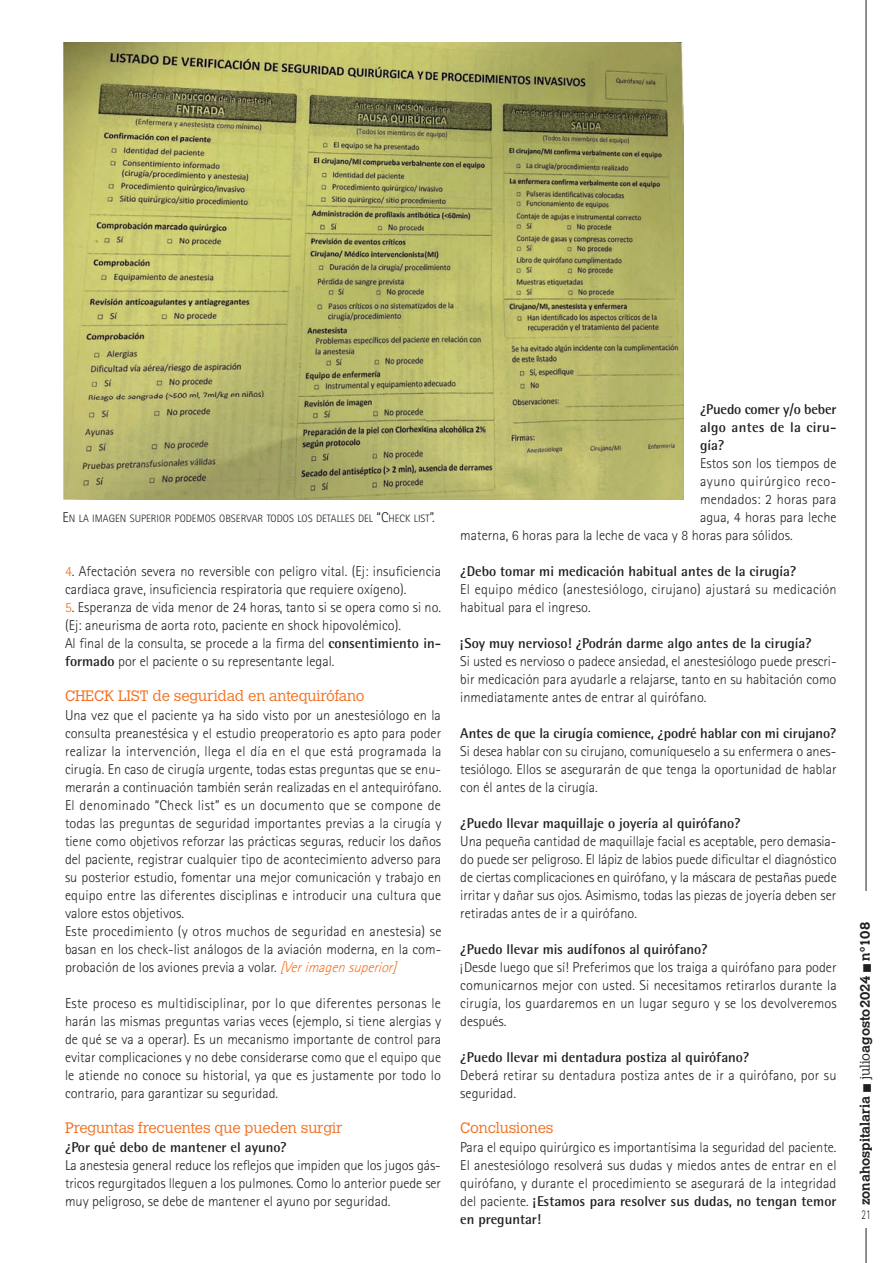
<style>
.page{position:relative;width:893px;height:1263px;background:#fff}
.page>*{position:absolute;margin:0;border:0;box-sizing:border-box;transform-origin:0 0}
.t1{font:300 15px "Calvert MT Std";letter-spacing:-.01em;color:#f37121}
.t2{font:300 14.25px/18px "Rotis Sans Serif Std";color:#231f20;text-align:justify}
.t3{font:700 14.25px/18px "Rotis Semi Sans Std";color:#231f20;text-align:justify}
.t4{font:300 14.25px "Rotis Sans Serif Std";letter-spacing:.03em;color:#231f20}
.t5{font:700 13.5px "Calvert MT Std";color:#231f20}
.t6{font:300 13.5px "Rotis Sans Serif Std";color:#231f20;scale:.7 1}
.t7{font:300 10.65px "Rotis Sans Serif Std";color:#231f20}
.s1{font-size:14.25px}
.s2{color:#f37121}
.s3{font-family:"Rotis Semi Sans Std";font-weight:700}
.s4{font-style:italic;color:#f37121}
.s5{font-family:"Rotis Sans Serif Std";font-weight:300}
.s6{font-weight:300}
</style>
<div class="page">
<hr style="left:866px;top:0;width:1px;height:1263px;background:#231f20">
<div style="left:858px;top:1211px;width:17px;height:16px;background:#fff"></div>
<div style="left:858px;top:891px;width:17px;height:319px;background:#fff"></div>
<div style="left:858px;top:1208px;width:17px;height:17px;background:#fff"></div>
<img style="left:64px;top:43px;width:619px;height:457px">
<p class="t7" style="left:63px;top:512px;width:374px"><span class="s1">E</span>N LA IMAGEN SUPERIOR PODEMOS OBSERVAR TODOS LOS DETALLES DEL <span class="s1">“C</span>HECK LIST<span class="s1">”.</span></p>
<p class="t2" style="left:65px;top:562px;width:378px"><span class="s2">4</span>. Afectación severa no reversible con peligro vital. (Ej: insuficiencia cardiaca grave, insuficiencia respiratoria que requiere oxígeno).</p>
<p class="t2" style="left:65px;top:598px;width:378px;text-align:left"><span class="s2">5</span>. Esperanza de vida menor de 24 horas, tanto si se opera como si no. (Ej: aneurisma de aorta roto, paciente en shock hipovolémico).<br>Al final de la consulta, se procede a la firma del <span class="s3">consentimiento in&shy;formado</span> por el paciente o su representante legal.</p>
<p class="t1" style="left:65px;top:688px;width:301px">CHECK LIST de seguridad en antequirófano</p>
<p class="t2" style="left:65px;top:706px;width:378px;text-align:left">Una vez que el paciente ya ha sido visto por un anestesiólogo en la consulta preanestésica y el estudio preoperatorio es apto para poder realizar la intervención, llega el día en el que está programada la cirugía. En caso de cirugía urgente, todas estas preguntas que se enu&shy;merarán a continuación también serán realizadas en el antequirófano.<br>El denominado “Check list” es un documento que se compone de todas las preguntas de seguridad importantes previas a la cirugía y tiene como objetivos reforzar las prácticas seguras, reducir los daños del paciente, registrar cualquier tipo de acontecimiento adverso para su posterior estudio, fomentar una mejor comunicación y trabajo en equipo entre las diferentes disciplinas e introducir una cultura que valore estos objetivos.<br>Este procedimiento (y otros muchos de seguridad en anestesia) se basan en los check-list análogos de la aviación moderna, en la com&shy;probación de los aviones previa a volar. <span class="s4">[Verimagensuperior]</span></p>
<p class="t2" style="left:65px;top:994px;width:378px">Este proceso es multidisciplinar, por lo que diferentes personas le harán las mismas preguntas varias veces (ejemplo, si tiene alergias y de qué se va a operar). Es un mecanismo importante de control para evitar complicaciones y no debe considerarse como que el equipo que le atiende no conoce su historial, ya que es justamente por todo lo contrario, para garantizar su seguridad.</p>
<p class="t1" style="left:65px;top:1120px;width:279px">Preguntas frecuentes que pueden surgir</p>
<p class="t3" style="left:65px;top:1138px;width:223px">¿Por qué debo de mantener el ayuno?</p>
<p class="t2" style="left:65px;top:1156px;width:377px">La anestesia general reduce los reflejos que impiden que los jugos gás&shy;tricos regurgitados lleguen a los pulmones. Como lo anterior puede ser muy peligroso, se debe de mantener el ayuno por seguridad.</p>
<p class="t3" style="left:700px;top:400px;width:138px">¿Puedo comer y/o beber algo antes de la ciru&shy;gía?</p>
<p class="t2" style="left:700px;top:454px;width:138px">Estos son los tiempos de</p>
<p class="t4" style="left:700px;top:473px;width:138px">ayuno quirúrgico reco-</p>
<p class="t2" style="left:700px;top:490px;width:138px">mendados: 2 horas para</p>
<p class="t2" style="left:700px;top:508px;width:138px">agua, 4 horas para leche</p>
<p class="t2" style="left:460px;top:526px;width:334px">materna, 6 horas para la leche de vaca y 8 horas para sólidos.</p>
<p class="t3" style="left:460px;top:562px;width:337px">¿Debo tomar mi medicación habitual antes de la cirugía?</p>
<p class="t2" style="left:460px;top:580px;width:378px">El equipo médico (anestesiólogo, cirujano) ajustará su medicación habitual para el ingreso.</p>
<p class="t3" style="left:460px;top:634px;width:353px">¡Soy muy nervioso! ¿Podrán darme algo antes de la cirugía?</p>
<p class="t2" style="left:460px;top:652px;width:378px">Si usted es nervioso o padece ansiedad, el anestesiólogo puede prescri&shy;bir medicación para ayudarle a relajarse, tanto en su habitación como inmediatamente antes de entrar al quirófano.</p>
<p class="t3" style="left:460px;top:724px;width:378px">Antes de que la cirugía comience, ¿podré hablar con mi cirujano?</p>
<p class="t2" style="left:460px;top:742px;width:378px">Si desea hablar con su cirujano, comuníqueselo a su enfermera o anes&shy;tesiólogo. Ellos se asegurarán de que tenga la oportunidad de hablar con él antes de la cirugía.</p>
<p class="t3" style="left:460px;top:814px;width:282px">¿Puedo llevar maquillaje o joyería al quirófano?</p>
<p class="t2" style="left:460px;top:832px;width:378px">Una pequeña cantidad de maquillaje facial es aceptable, pero demasia&shy;do puede ser peligroso. El lápiz de labios puede dificultar el diagnóstico de ciertas complicaciones en quirófano, y la máscara de pestañas puede irritar y dañar sus ojos. Asimismo, todas las piezas de joyería deben ser retiradas antes de ir a quirófano.</p>
<p class="t3" style="left:460px;top:940px;width:249px">¿Puedo llevar mis audífonos al quirófano?</p>
<p class="t2" style="left:460px;top:958px;width:378px">¡Desde luego que sí! Preferimos que los traiga a quirófano para poder comunicarnos mejor con usted. Si necesitamos retirarlos durante la cirugía, los guardaremos en un lugar seguro y se los devolveremos después.</p>
<p class="t3" style="left:460px;top:1048px;width:291px">¿Puedo llevar mi dentadura postiza al quirófano?</p>
<p class="t2" style="left:460px;top:1066px;width:378px">Deberá retirar su dentadura postiza antes de ir a quirófano, por su seguridad.</p>
<p class="t1" style="left:460px;top:1120px;width:95px">Conclusiones</p>
<p class="t2" style="left:460px;top:1138px;width:378px">Para el equipo quirúrgico es importantísima la seguridad del paciente.<br>El anestesiólogo resolverá sus dudas y miedos antes de entrar en el quirófano, y durante el procedimiento se asegurará de la integridad</p>
<p class="t3" style="left:460px;top:1192px;width:378px"><span class="s5">del paciente.</span> ¡Estamos para resolver sus dudas, no tengan temor en preguntar!</p>
<p class="t5" style="left:856px;top:1205px;width:284px;rotate:-90deg">zonahospitalaria ■ <span class="s6">julio</span>agosto2024 ■ nº108</p>
<p class="t6" style="left:862px;top:1207px;width:14px">21</p>
<p class="t6" style="left:862px;top:1209px;width:14px">21</p>
</div>
